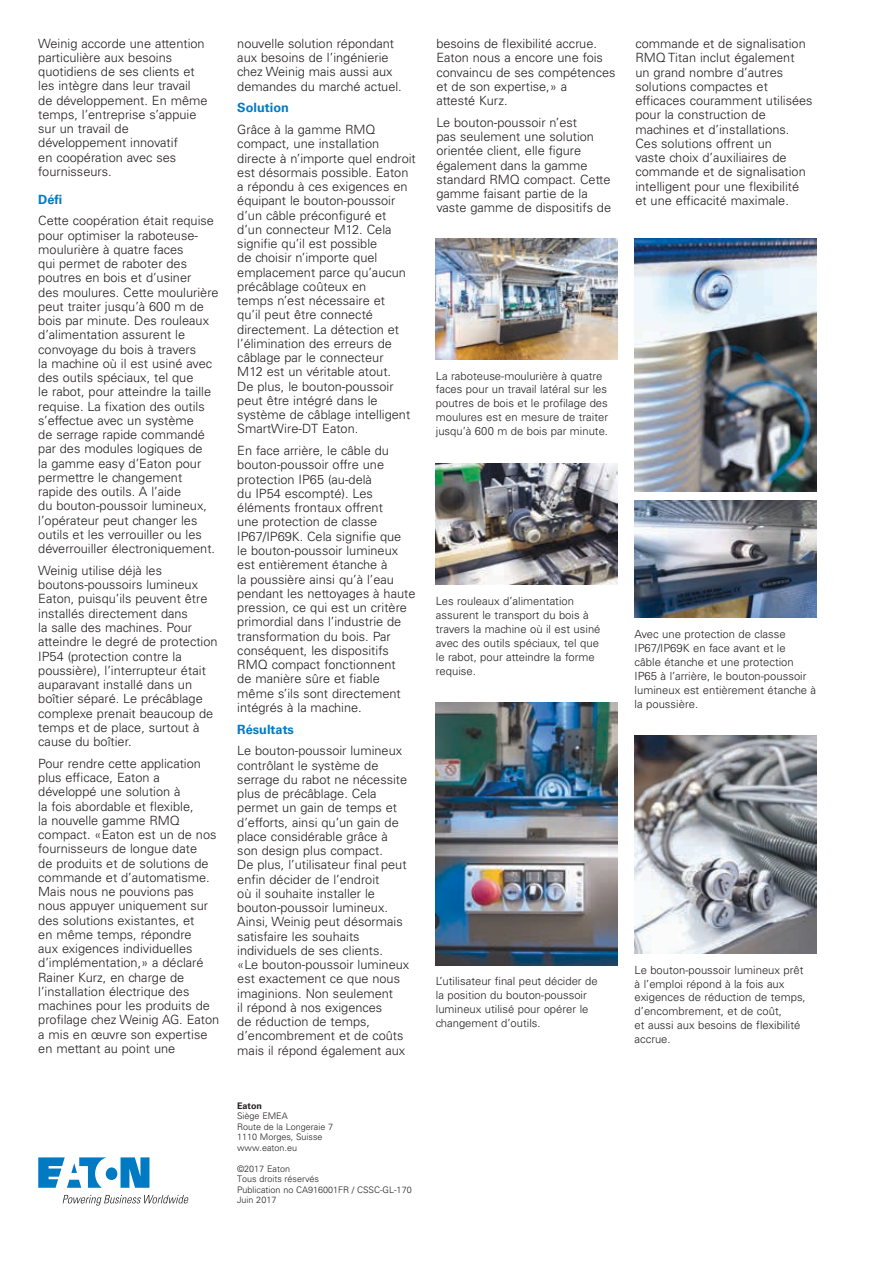
<style>
.page{position:relative;width:893px;height:1263px;background:#fff}
.page>*{position:absolute;margin:0;border:0;box-sizing:border-box;transform-origin:0 0}
.t1{font:300 12.75px/14.2px "Univers LT Std";color:#231f20}
.t2{font:700 12.75px "Univers LT Std";color:#007ac3}
.t3{font:300 11.25px/13.8px "Univers LT Std";color:#231f20}
.t4{font:300 9px/10.5px "Univers LT Std";color:#231f20}
.t5{font:700 9px "Univers LT Std";color:#231f20}
</style>
<div class="page">
<img style="left:436px;top:463px;width:182px;height:121px">
<img style="left:436px;top:703px;width:182px;height:262px">
<img style="left:436px;top:238px;width:182px;height:121px">
<img style="left:635px;top:500px;width:181px;height:118px">
<img style="left:635px;top:238px;width:181px;height:254px">
<img style="left:635px;top:736px;width:181px;height:217px">
<svg style="left:38px;top:1157px;width:111px;height:31px"></svg>
<svg style="left:63px;top:1195px;width:126px;height:10px"></svg>
<p class="t1" style="left:38px;top:36px;width:171px">Weinig accorde une attention particulière aux besoins quotidiens de ses clients et les intègre dans leur travail de développement. En même temps, l’entreprise s’appuie sur un travail de développement innovatif<br>en coopération avec ses fournisseurs.</p>
<p class="t2" style="left:38px;top:192px;width:26px">Défi</p>
<p class="t1" style="left:38px;top:214px;width:182px">Cette coopération était requise pour optimiser la raboteuse&shy;moulurière à quatre faces<br>qui permet de raboter des poutres en bois et d’usiner<br>des moulures. Cette moulurière peut traiter jusqu’à 600 m de bois par minute. Des rouleaux d’alimentation assurent le convoyage du bois à travers<br>la machine où il est usiné avec des outils spéciaux, tel que<br>le rabot, pour atteindre la taille requise. La fixation des outils s’effectue avec un système<br>de serrage rapide commandé par des modules logiques de<br>la gamme easy d’Eaton pour permettre le changement rapide des outils. A l’aide<br>du bouton-poussoir lumineux, l’opérateur peut changer les outils et les verrouiller ou les déverrouiller électroniquement.</p>
<p class="t1" style="left:38px;top:563px;width:181px">Weinig utilise déjà les boutons-poussoirs lumineux<br>Eaton, puisqu’ils peuvent être installés directement dans<br>la salle des machines. Pour atteindre le degré de protection<br>IP54 (protection contre la poussière), l’interrupteur était auparavant installé dans un boîtier séparé. Le précâblage complexe prenait beaucoup de temps et de place, surtout à cause du boîtier.</p>
<p class="t1" style="left:38px;top:756px;width:183px">Pour rendre cette application plus efficace, Eaton a développé une solution à<br>la fois abordable et flexible,<br>la nouvelle gamme RMQ compact. «Eaton est un de nos fournisseurs de longue date<br>de produits et de solutions de commande et d’automatisme.<br>Mais nous ne pouvions pas nous appuyer uniquement sur des solutions existantes, et<br>en même temps, répondre<br>aux exigences individuelles d’implémentation,» a déclaré<br>Rainer Kurz, en charge de l’installation électrique des machines pour les produits de profilage chez Weinig AG. Eaton a mis en œuvre son expertise en mettant au point une</p>
<p class="t1" style="left:237px;top:36px;width:166px">nouvelle solution répondant aux besoins de l’ingénierie chez Weinig mais aussi aux demandes du marché actuel.</p>
<p class="t2" style="left:237px;top:100px;width:53px">Solution</p>
<p class="t1" style="left:237px;top:122px;width:180px">Grâce à la gamme RMQ compact, une installation directe à n’importe quel endroit est désormais possible. Eaton a répondu à ces exigences en équipant le bouton-poussoir d’un câble préconfiguré et<br>d’un connecteur M12. Cela signifie qu’il est possible<br>de choisir n’importe quel emplacement parce qu’aucun précâblage coûteux en<br>temps n’est nécessaire et<br>qu’il peut être connecté directement. La détection et l’élimination des erreurs de câblage par le connecteur<br>M12 est un véritable atout.<br>De plus, le bouton-poussoir peut être intégré dans le système de câblage intelligent<br>SmartWire-DT Eaton.</p>
<p class="t1" style="left:237px;top:444px;width:180px">En face arrière, le câble du bouton-poussoir offre une protection IP65 (au-delà<br>du IP54 escompté). Les éléments frontaux offrent<br>une protection de classe<br>IP67/IP69K. Cela signifie que<br>le bouton-poussoir lumineux est entièrement étanche à<br>la poussière ainsi qu’à l’eau pendant les nettoyages à haute pression, ce qui est un critère primordial dans l’industrie de transformation du bois. Par conséquent, les dispositifs<br>RMQ compact fonctionnent<br>de manière sûre et fiable même s’ils sont directement intégrés à la machine.</p>
<p class="t2" style="left:237px;top:722px;width:58px">Résultats</p>
<p class="t1" style="left:237px;top:744px;width:173px">Le bouton-poussoir lumineux contrôlant le système de serrage du rabot ne nécessite plus de précâblage. Cela permet un gain de temps et d’efforts, ainsi qu’un gain de place considérable grâce à son design plus compact.<br>De plus, l’utilisateur final peut enfin décider de l’endroit<br>où il souhaite installer le bouton-poussoir lumineux.<br>Ainsi, Weinig peut désormais satisfaire les souhaits individuels de ses clients.<br>«Le bouton-poussoir lumineux est exactement ce que nous imaginions. Non seulement<br>il répond à nos exigences<br>de réduction de temps, d’encombrement et de coûts mais il répond également aux</p>
<p class="t5" style="left:237px;top:1100px;width:27px">Eaton</p>
<p class="t4" style="left:237px;top:1111px;width:98px">Siège EMEA<br>Route de la Longeraie 7<br>1110 Morges, Suisse www.eaton.eu</p>
<p class="t4" style="left:237px;top:1163px;width:176px">©2017 Eaton<br>Tous droits réservés<br>Publication no CA916001FR / CSSC-GL-170<br>Juin 2017</p>
<p class="t1" style="left:436px;top:36px;width:181px">besoins de flexibilité accrue.<br>Eaton nous a encore une fois convaincu de ses compétences et de son expertise,» a<br>attesté Kurz.</p>
<p class="t1" style="left:436px;top:115px;width:176px">Le bouton-poussoir n’est<br>pas seulement une solution orientée client, elle figure également dans la gamme standard RMQ compact. Cette gamme faisant partie de la vaste gamme de dispositifs de</p>
<p class="t1" style="left:635px;top:36px;width:179px">commande et de signalisation<br>RMQ Titan inclut également<br>un grand nombre d’autres solutions compactes et efficaces couramment utilisées pour la construction de machines et d’installations.<br>Ces solutions offrent un<br>vaste choix d’auxiliaires de commande et de signalisation intelligent pour une flexibilité et une efficacité maximale.</p>
<p class="t3" style="left:436px;top:369px;width:174px">La raboteuse-moulurière à quatre faces pour un travail latéral sur les poutres de bois et le profilage des moulures est en mesure de traiter jusqu’à 600 m de bois par minute.</p>
<p class="t3" style="left:436px;top:595px;width:166px">Les rouleaux d’alimentation assurent le transport du bois à travers la machine où il est usiné avec des outils spéciaux, tel que le rabot, pour atteindre la forme requise.</p>
<p class="t3" style="left:635px;top:627px;width:183px">Avec une protection de classe<br>IP67/IP69K en face avant et le<br>câble étanche et une protection<br>IP65 à l’arrière, le bouton-poussoir lumineux est entièrement étanche à la poussière.</p>
<p class="t3" style="left:436px;top:974px;width:163px">L’utilisateur final peut décider de la position du bouton-poussoir lumineux utilisé pour opérer le changement d’outils.</p>
<p class="t3" style="left:635px;top:963px;width:173px">Le bouton-poussoir lumineux prêt à l’emploi répond à la fois aux exigences de réduction de temps, d’encombrement, et de coût,<br>et aussi aux besoins de flexibilité accrue.</p>
</div>
